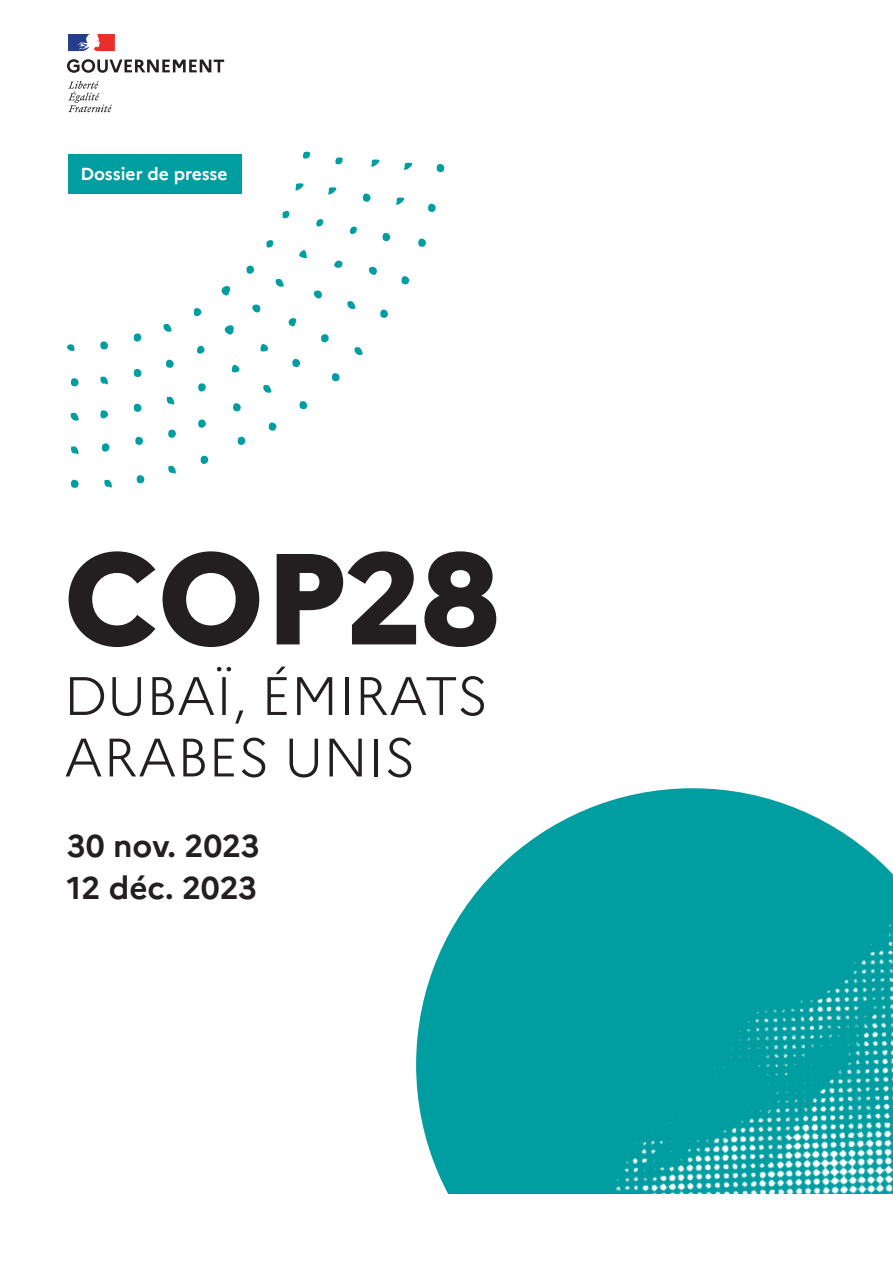
<style>
.page{position:relative;width:893px;height:1263px;background:#fff}
.page>*{position:absolute;margin:0;border:0;box-sizing:border-box;transform-origin:0 0}
.t1{font:800 129.15px "Marianne";color:#231f20}
.t2{font:300 54px/61.5px "Marianne";color:#231f20}
.t3{font:700 31.5px/42px "Marianne";color:#231f20}
.t4{font:700 17.4px "Marianne";color:#fff}
</style>
<div class="page">
<svg style="left:67px;top:59px;width:157px;height:14px"></svg>
<svg style="left:68px;top:81px;width:44px;height:31px"></svg>
<svg style="left:68px;top:34px;width:47px;height:17px"></svg>
<div style="left:68px;top:154px;width:174px;height:40px;background:#009da1"></div>
<svg style="left:416px;top:788px;width:470px;height:406px;fill:#009da1"></svg>
<svg style="left:67px;top:344px;width:8px;height:7px"></svg>
<svg style="left:168px;top:466px;width:8px;height:8px"></svg>
<svg style="left:166px;top:397px;width:9px;height:8px"></svg>
<svg style="left:100px;top:377px;width:8px;height:7px"></svg>
<svg style="left:104px;top:480px;width:8px;height:8px"></svg>
<svg style="left:71px;top:446px;width:8px;height:8px"></svg>
<svg style="left:221px;top:286px;width:10px;height:9px"></svg>
<svg style="left:288px;top:318px;width:9px;height:8px"></svg>
<svg style="left:225px;top:325px;width:9px;height:9px"></svg>
<svg style="left:334px;top:261px;width:9px;height:7px"></svg>
<svg style="left:295px;top:183px;width:9px;height:8px"></svg>
<svg style="left:396px;top:197px;width:8px;height:8px"></svg>
<svg style="left:404px;top:163px;width:8px;height:7px"></svg>
<svg style="left:371px;top:159px;width:8px;height:8px"></svg>
<svg style="left:328px;top:187px;width:8px;height:8px"></svg>
<svg style="left:303px;top:152px;width:7px;height:7px"></svg>
<svg style="left:335px;top:157px;width:8px;height:7px"></svg>
<svg style="left:282px;top:211px;width:8px;height:7px"></svg>
<svg style="left:316px;top:219px;width:7px;height:7px"></svg>
<svg style="left:350px;top:227px;width:7px;height:7px"></svg>
<svg style="left:266px;top:240px;width:8px;height:8px"></svg>
<svg style="left:163px;top:324px;width:9px;height:8px"></svg>
<svg style="left:276px;top:279px;width:8px;height:8px"></svg>
<svg style="left:347px;top:301px;width:9px;height:8px"></svg>
<svg style="left:232px;top:365px;width:8px;height:7px"></svg>
<svg style="left:263px;top:385px;width:8px;height:8px"></svg>
<svg style="left:354px;top:347px;width:9px;height:8px"></svg>
<svg style="left:71px;top:413px;width:8px;height:8px"></svg>
<svg style="left:194px;top:308px;width:8px;height:8px"></svg>
<svg style="left:197px;top:346px;width:8px;height:8px"></svg>
<svg style="left:100px;top:410px;width:8px;height:8px"></svg>
<svg style="left:246px;top:266px;width:8px;height:8px"></svg>
<svg style="left:198px;top:383px;width:8px;height:8px"></svg>
<svg style="left:321px;top:334px;width:8px;height:8px"></svg>
<svg style="left:198px;top:420px;width:8px;height:8px"></svg>
<svg style="left:237px;top:437px;width:8px;height:8px"></svg>
<svg style="left:200px;top:456px;width:8px;height:8px"></svg>
<svg style="left:102px;top:443px;width:8px;height:9px"></svg>
<svg style="left:168px;top:430px;width:8px;height:8px"></svg>
<svg style="left:100px;top:341px;width:8px;height:8px"></svg>
<svg style="left:133px;top:369px;width:8px;height:8px"></svg>
<svg style="left:268px;top:422px;width:8px;height:9px"></svg>
<svg style="left:133px;top:404px;width:8px;height:8px"></svg>
<svg style="left:299px;top:401px;width:8px;height:8px"></svg>
<svg style="left:233px;top:403px;width:8px;height:8px"></svg>
<svg style="left:332px;top:373px;width:8px;height:8px"></svg>
<svg style="left:135px;top:437px;width:8px;height:8px"></svg>
<svg style="left:136px;top:475px;width:8px;height:8px"></svg>
<svg style="left:71px;top:480px;width:8px;height:8px"></svg>
<svg style="left:71px;top:378px;width:8px;height:8px"></svg>
<svg style="left:363px;top:194px;width:8px;height:8px"></svg>
<svg style="left:436px;top:164px;width:8px;height:8px"></svg>
<svg style="left:382px;top:233px;width:8px;height:8px"></svg>
<svg style="left:401px;top:276px;width:8px;height:8px"></svg>
<svg style="left:380px;top:310px;width:8px;height:8px"></svg>
<svg style="left:418px;top:239px;width:8px;height:8px"></svg>
<svg style="left:428px;top:204px;width:8px;height:8px"></svg>
<svg style="left:299px;top:250px;width:8px;height:8px"></svg>
<svg style="left:368px;top:267px;width:9px;height:8px"></svg>
<svg style="left:313px;top:290px;width:9px;height:8px"></svg>
<svg style="left:252px;top:305px;width:9px;height:7px"></svg>
<svg style="left:260px;top:344px;width:8px;height:7px"></svg>
<svg style="left:292px;top:359px;width:8px;height:8px"></svg>
<svg style="left:166px;top:360px;width:8px;height:8px"></svg>
<svg style="left:133px;top:333px;width:8px;height:9px"></svg>
<img style="left:524px;top:867px;width:369px;height:327px">
<p class="t4" style="left:80px;top:163px;width:149px">Dossier de presse</p>
<h1 class="t1" style="left:64px;top:520px;width:437px">COP28</h1>
<p class="t2" style="left:64px;top:665px;width:426px">DUBAÏ, ÉMIRATS<br>ARABES UNIS</p>
<p class="t3" style="left:67px;top:825px;width:194px">30 nov. 2023<br>12 déc. 2023</p>
</div>
